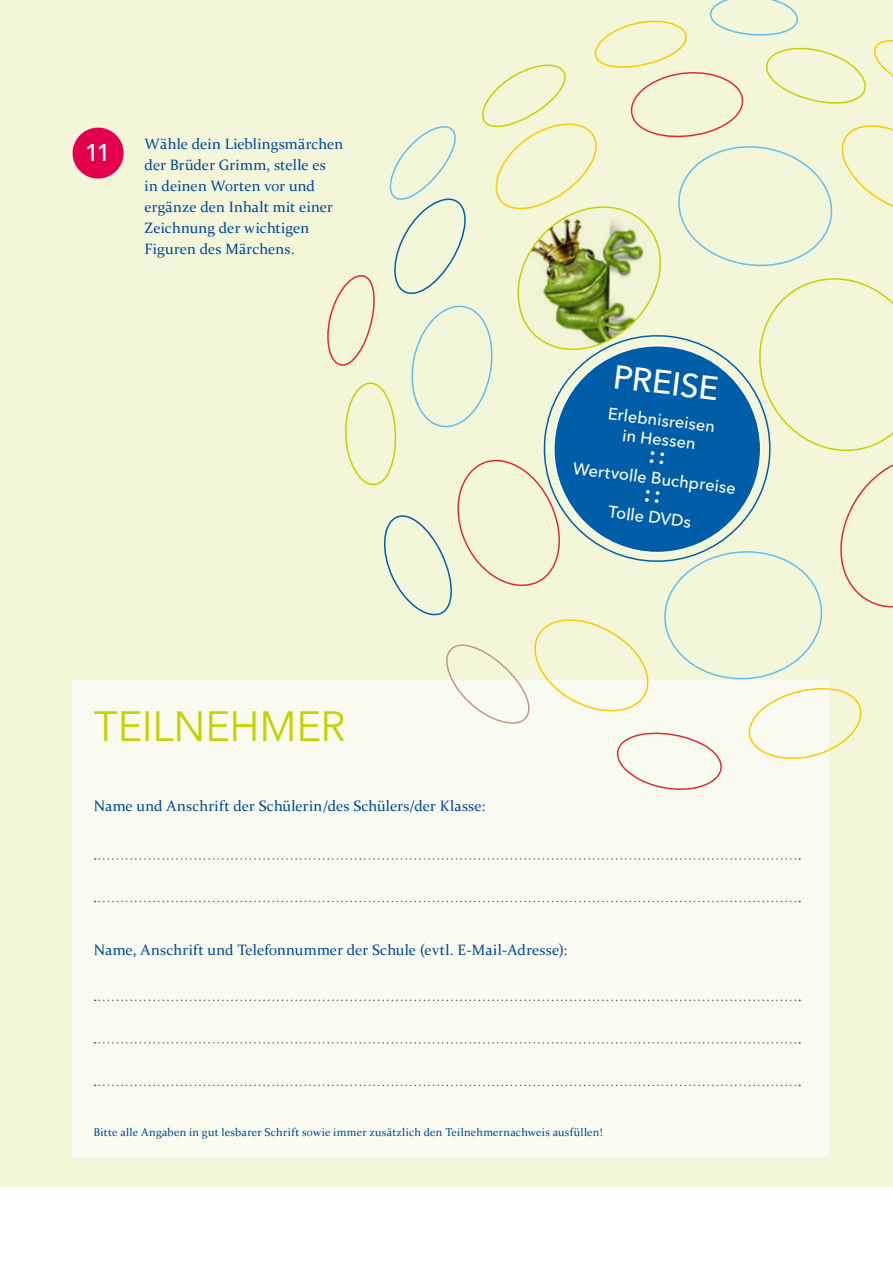
<style>
.page{position:relative;width:893px;height:1263px;background:#fff}
.page>*{position:absolute;margin:0;border:0;box-sizing:border-box;transform-origin:0 0}
.t1{font:42px "Avenir Next LT Pro";letter-spacing:-.005em;color:#c5d200}
.t2{font:500 33px "Avenir Next LT Pro";color:#fff}
.t3{font:500 24px "Avenir Next LT Pro";color:#fff}
.t4{font:500 16.5px/19.5px "Avenir Next LT Pro";color:#fff;text-align:center}
.t5{font:15px/21px "Constantia";letter-spacing:.015em;color:#004896}
.t6{font:11.25px "Constantia";letter-spacing:.025em;color:#004896}
</style>
<div class="page">
<div style="left:0;top:0;width:893px;height:1186px;background:#f4f6da"></div>
<div style="left:72px;top:680px;width:757px;height:477px;background:#fafbf0"></div>
<svg style="left:95px;top:858px;width:705px;height:2px"></svg>
<svg style="left:95px;top:999px;width:705px;height:2px"></svg>
<svg style="left:95px;top:901px;width:705px;height:1px"></svg>
<svg style="left:95px;top:1042px;width:705px;height:1px"></svg>
<svg style="left:95px;top:1085px;width:705px;height:1px"></svg>
<div style="left:73px;top:128px;width:51px;height:51px;background:#e5004f;border-radius:50%"></div>
<svg style="left:327px;top:0;width:566px;height:790px"></svg>
<h3 class="t3" style="left:85px;top:138px;width:27px">11</h3>
<p class="t5" style="left:145px;top:133px;width:200px">Wähle dein Lieblingsmärchen der Brüder Grimm, stelle es<br>in deinen Worten vor und ergänze den Inhalt mit einer<br>Zeichnung der wichtigen<br>Figuren des Märchens.</p>
<h1 class="t1" style="left:94px;top:701px;width:253px">TEILNEHMER</h1>
<p class="t5" style="left:94px;top:794px;width:393px">Name und Anschrift der Schülerin/des Schülers/der Klasse:</p>
<h2 class="t2" style="left:616px;top:356px;width:107px;rotate:7deg">PREISE</h2>
<p class="t4" style="left:609px;top:404px;width:109px;rotate:7deg">Erlebnisreisen in Hessen</p>
<p class="t4" style="left:574px;top:458px;width:165px;rotate:7deg">Wertvolle Buchpreise</p>
<p class="t4" style="left:610px;top:502px;width:85px;rotate:7deg">Tolle DVDs</p>
<p class="t5" style="left:94px;top:939px;width:475px">Name, Anschrift und Telefonnummer der Schule (evtl. E-Mail-Adresse):</p>
<p class="t6" style="left:94px;top:1124px;width:510px">Bitte alle Angaben in gut lesbarer Schrift sowie immer zusätzlich den Teilnehmernachweis ausfüllen!</p>
</div>
